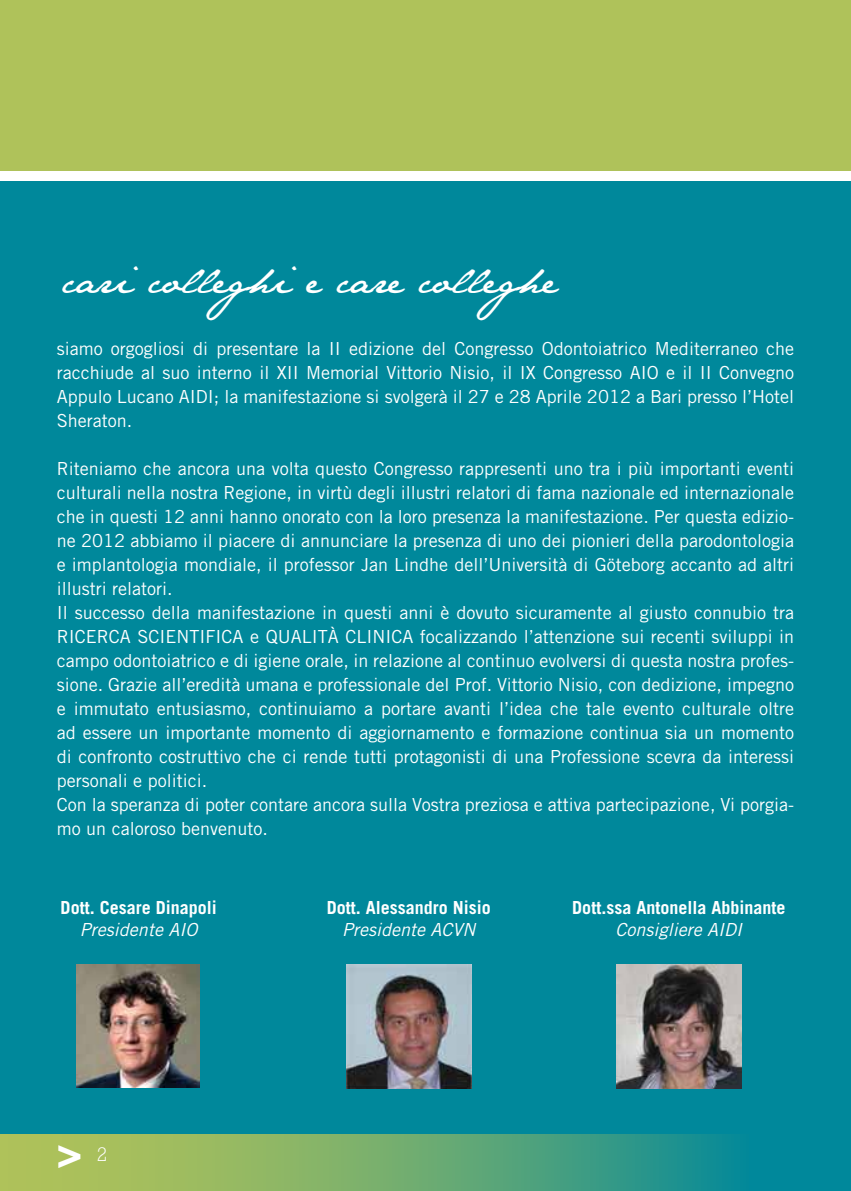
<style>
.page{position:relative;width:851px;height:1191px;background:#fff}
.page>*{position:absolute;margin:0;border:0;box-sizing:border-box;transform-origin:0 0}
.t1{font:40px "Jane Austen";color:#fff}
.t2{font:700 40px "Rockwell";color:#fff}
.t3{font:18px/24px "Trade Gothic";color:#fff;text-align:justify}
.t4{font:700 18px "Trade Gothic";color:#fff}
.t5{font:italic 18px "Trade Gothic";color:#fff}
</style>
<div class="page">
<hr style="left:850px;top:0;width:1px;height:170px;background:#afc25a">
<hr style="left:850px;top:1134px;width:1px;height:57px;background:#00889b">
<div style="left:0;top:181px;width:850px;height:953px;background:#00889b"></div>
<div style="left:0;top:0;width:850px;height:170px;background:#afc25a"></div>
<div style="left:0;top:1134px;width:850px;height:57px;background:#00889b"></div>
<svg style="left:0;top:1134px;width:725px;height:57px;background:#72ad6f"></svg>
<img style="left:76px;top:964px;width:124px;height:123px">
<img style="left:346px;top:964px;width:125px;height:125px">
<img style="left:616px;top:964px;width:125px;height:125px">
<h1 class="t1" style="left:62px;top:256px;width:496px">cari colleghi e care colleghe</h1>
<p class="t3" style="left:57px;top:336px;width:739px">siamo orgogliosi di presentare la II edizione del Congresso Odontoiatrico Mediterraneo che racchiude al suo interno il XII Memorial Vittorio Nisio, il IX Congresso AIO e il II Convegno Appulo Lucano AIDI; la manifestazione si svolgerà il 27 e 28 Aprile 2012 a Bari presso l’Hotel Sheraton.</p>
<p class="t3" style="left:57px;top:456px;width:739px;text-align:left">Riteniamo che ancora una volta questo Congresso rappresenti uno tra i più importanti eventi culturali nella nostra Regione, in virtù degli illustri relatori di fama nazionale ed internazionale che in questi 12 anni hanno onorato con la loro presenza la manifestazione. Per questa edizio&shy;ne 2012 abbiamo il piacere di annunciare la presenza di uno dei pionieri della parodontologia e implantologia mondiale, il professor Jan Lindhe dell’Università di Göteborg accanto ad altri illustri relatori.<br>Il successo della manifestazione in questi anni è dovuto sicuramente al giusto connubio tra RICERCA SCIENTIFICA e QUALITÀ CLINICA focalizzando l’attenzione sui recenti sviluppi in campo odontoiatrico e di igiene orale, in relazione al continuo evolversi di questa nostra profes&shy;sione. Grazie all’eredità umana e professionale del Prof. Vittorio Nisio, con dedizione, impegno e immutato entusiasmo, continuiamo a portare avanti l’idea che tale evento culturale oltre ad essere un importante momento di aggiornamento e formazione continua sia un momento di confronto costruttivo che ci rende tutti protagonisti di una Professione scevra da interessi personali e politici.<br>Con la speranza di poter contare ancora sulla Vostra preziosa e attiva partecipazione, Vi porgia&shy;mo un caloroso benvenuto.</p>
<p class="t4" style="left:61px;top:896px;width:158px">Dott. Cesare Dinapoli</p>
<p class="t5" style="left:80px;top:918px;width:119px">Presidente AIO</p>
<h1 class="t2" style="left:56px;top:1133px;width:53px">&gt; <sup>2</sup></h1>
<p class="t4" style="left:327px;top:896px;width:166px">Dott. Alessandro Nisio</p>
<p class="t5" style="left:342px;top:918px;width:135px">Presidente ACVN</p>
<p class="t4" style="left:572px;top:896px;width:215px">Dott.ssa Antonella Abbinante</p>
<p class="t5" style="left:615px;top:918px;width:128px">Consigliere AIDI</p>
</div>
